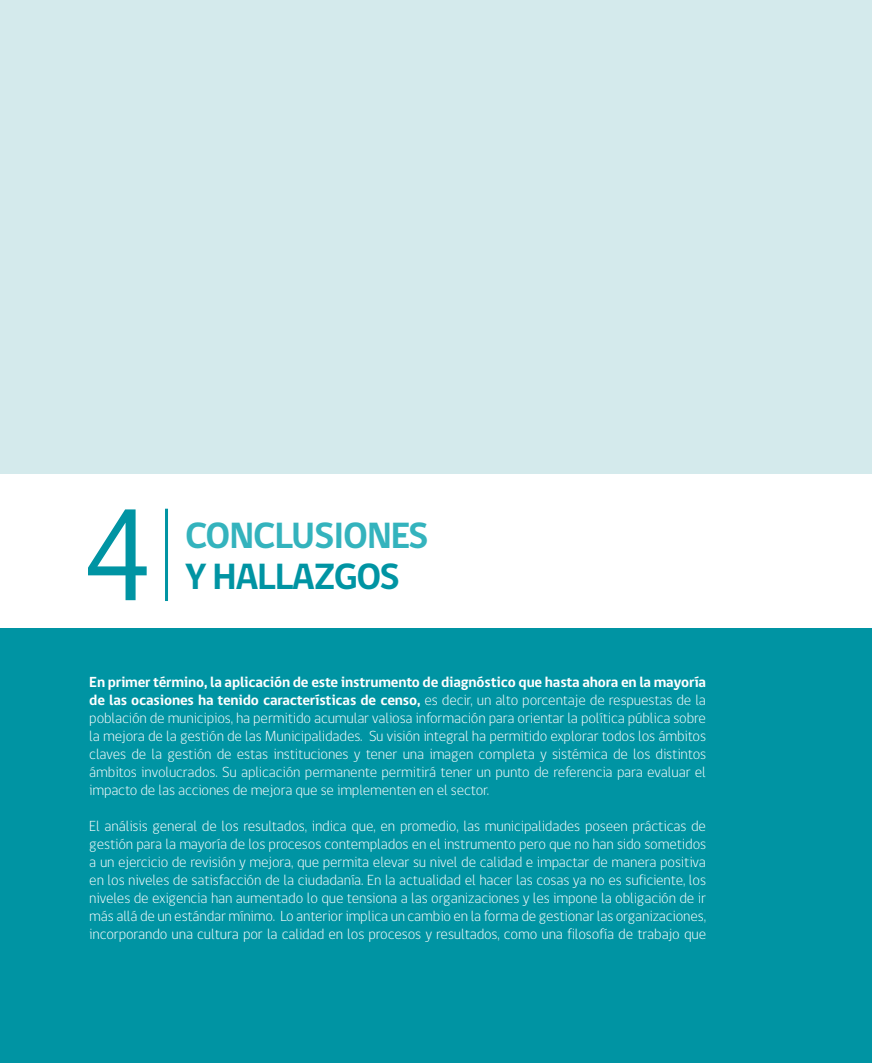
<style>
.page{position:relative;width:872px;height:1063px;background:#fff}
.page>*{position:absolute;margin:0;border:0;box-sizing:border-box;transform-origin:0 0}
.t1{font:133.5px "gob CL";color:#0094a3}
.t2{font:700 37.5px "gob CL";letter-spacing:-.03em;color:#34b3bd}
.t3{font:700 37.5px "gob CL";letter-spacing:-.03em;color:#0094a3}
.t4{font:300 15px/18px "gob CL";letter-spacing:-.01em;color:#fff;text-align:justify}
.s1{font-weight:700}
</style>
<div class="page">
<div style="left:0;top:474px;width:872px;height:589px;background:#0094a3"></div>
<div style="left:0;top:0;width:872px;height:474px;background:#d4eaec"></div>
<div style="left:0;top:474px;width:872px;height:153px;background:#fff"></div>
<hr style="left:165px;top:509px;width:3px;height:92px;background:#0094a3">
<h1 class="t1" style="left:82px;top:464px;width:73px">4</h1>
<h2 class="t2" style="left:185px;top:510px;width:245px">CONCLUSIONES</h2>
<h2 class="t3" style="left:185px;top:551px;width:216px">Y HALLAZGOS</h2>
<p class="t4" style="left:89px;top:674px;width:618px"><span class="s1">En primer término, la aplicación de este instrumento de diagnóstico que hasta ahora en la mayoría de las ocasiones ha tenido características de censo,</span> es decir, un alto porcentaje de respuestas de la población de municipios, ha permitido acumular valiosa información para orientar la política pública sobre la mejora de la gestión de las Municipalidades. Su visión integral ha permitido explorar todos los ámbitos claves de la gestión de estas instituciones y tener una imagen completa y sistémica de los distintos ámbitos involucrados. Su aplicación permanente permitirá tener un punto de referencia para evaluar el impacto de las acciones de mejora que se implementen en el sector.</p>
<p class="t4" style="left:89px;top:818px;width:618px">El análisis general de los resultados, indica que, en promedio, las municipalidades poseen prácticas de gestión para la mayoría de los procesos contemplados en el instrumento pero que no han sido sometidos a un ejercicio de revisión y mejora, que permita elevar su nivel de calidad e impactar de manera positiva en los niveles de satisfacción de la ciudadanía. En la actualidad el hacer las cosas ya no es suficiente, los niveles de exigencia han aumentado lo que tensiona a las organizaciones y les impone la obligación de ir más allá de un estándar mínimo. Lo anterior implica un cambio en la forma de gestionar las organizaciones, incorporando una cultura por la calidad en los procesos y resultados, como una filosofía de trabajo que</p>
</div>
